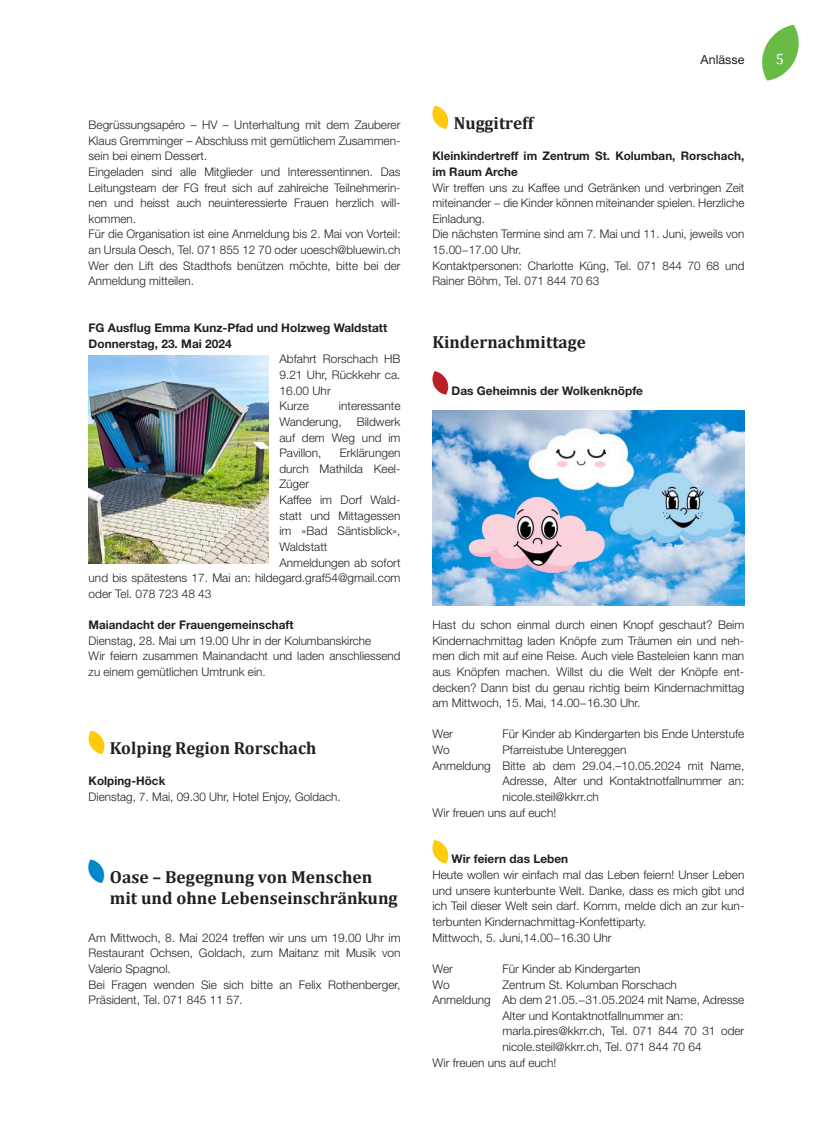
<style>
.page{position:relative;width:833px;height:1134px;background:#fff}
.page>*{position:absolute;margin:0;border:0;box-sizing:border-box;transform-origin:0 0}
.t1{font:700 17.5px/20px "Cambria";color:#231f20}
.t2{font:15px "Cambria";color:#fff}
.t3{font:12.5px "Helvetica Neue LT Std";color:#231f20}
.t4{font:300 11.88px/15.6px "Helvetica Neue LT Std";color:#231f20}
.t5{font:700 11.88px/15.6px "Helvetica Neue LT Std";color:#231f20}
</style>
<div class="page">
<svg style="left:762px;top:25px;width:37px;height:56px"></svg>
<svg style="left:88px;top:731px;width:17px;height:23px"></svg>
<svg style="left:432px;top:106px;width:17px;height:23px"></svg>
<svg style="left:432px;top:371px;width:17px;height:24px"></svg>
<svg style="left:432px;top:840px;width:17px;height:23px"></svg>
<img style="left:432px;top:410px;width:312px;height:195px">
<img style="left:89px;top:356px;width:180px;height:207px">
<p class="t4" style="left:89px;top:117px;width:313px">Begrüssungsapéro – HV – Unterhaltung mit dem Zauberer Klaus Gremminger – Abschluss mit gemütlichem Zusammen&shy;sein bei einem Dessert.<br>Eingeladen sind alle Mitglieder und Interessentinnen. Das Leitungsteam der FG freut sich auf zahlreiche Teilnehmerin&shy;nen und heisst auch neuinteressierte Frauen herzlich will&shy;kommen.<br>Für die Organisation ist eine Anmeldung bis 2. Mai von Vorteil: an Ursula Oesch, Tel. 071 855 12 70 oder uoesch@bluewin.ch Wer den Lift des Stadthofs benützen möchte, bitte bei der Anmeldung mitteilen.</p>
<p class="t5" style="left:89px;top:320px;width:300px">FG Ausflug Emma Kunz-Pfad und Holzweg Waldstatt<br>Donnerstag, 23. Mai 2024</p>
<p class="t4" style="left:279px;top:351px;width:123px">Abfahrt Rorschach HB<br>9.21 Uhr, Rückkehr ca.<br>16.00 Uhr<br>Kurze</p>
<p class="t4" style="left:279px;top:398px;width:123px;text-indent:59px">interessante<br>Wanderung,</p>
<p class="t4" style="left:279px;top:414px;width:123px;text-align:justify;text-indent:77px">Bildwerk auf dem Weg und im Pavillon,</p>
<p class="t4" style="left:340px;top:445px;width:62px">Erklärungen</p>
<p class="t4" style="left:279px;top:461px;width:123px">durch Mathilda Keel-</p>
<p class="t4" style="left:279px;top:476px;width:31px">Züger</p>
<p class="t4" style="left:279px;top:492px;width:123px">Kaffee im Dorf Wald-</p>
<p class="t4" style="left:279px;top:507px;width:123px">statt und Mittagessen</p>
<p class="t4" style="left:279px;top:523px;width:123px">im «Bad Säntisblick»,</p>
<p class="t4" style="left:279px;top:539px;width:49px">Waldstatt</p>
<p class="t4" style="left:279px;top:554px;width:123px">Anmeldungen ab sofort</p>
<p class="t4" style="left:89px;top:570px;width:313px">und bis spätestens 17. Mai an: hildegard.graf54@gmail.com</p>
<p class="t4" style="left:89px;top:585px;width:124px">oder Tel. 078 723 48 43</p>
<p class="t5" style="left:89px;top:617px;width:206px">Maiandacht der Frauengemeinschaft</p>
<p class="t4" style="left:89px;top:632px;width:313px">Dienstag, 28. Mai um 19.00 Uhr in der Kolumbanskirche<br>Wir feiern zusammen Mainandacht und laden anschliessend zu einem gemütlichen Umtrunk ein.</p>
<h1 class="t1" style="left:110px;top:737px;width:208px">Kolping Region Rorschach</h1>
<p class="t5" style="left:89px;top:773px;width:78px">Kolping-Höck</p>
<p class="t4" style="left:89px;top:789px;width:254px">Dienstag, 7. Mai, 09.30 Uhr, Hotel Enjoy, Goldach.</p>
<h1 class="t1" style="left:110px;top:867px;width:289px">Oase – Begegnung von Menschen mit und ohne Lebenseinschränkung</h1>
<p class="t4" style="left:89px;top:929px;width:313px">Am Mittwoch, 8. Mai 2024 treffen wir uns um 19.00 Uhr im Restaurant Ochsen, Goldach, zum Maitanz mit Musik von Valerio Spagnol.<br>Bei Fragen wenden Sie sich bitte an Felix Rothenberger, Präsident, Tel. 071 845 11 57.</p>
<p class="t3" style="left:700px;top:52px;width:45px">Anlässe</p>
<p class="t2" style="left:775px;top:50px;width:10px">5</p>
<h1 class="t1" style="left:454px;top:112px;width:81px">Nuggitreff</h1>
<p class="t5" style="left:432px;top:148px;width:313px">Kleinkindertreff im Zentrum St. Kolumban, Rorschach, im Raum Arche</p>
<p class="t4" style="left:432px;top:179px;width:313px">Wir treffen uns zu Kaffee und Getränken und verbringen Zeit miteinander − die Kinder können miteinander spielen. Herzliche Einladung.<br>Die nächsten Termine sind am 7. Mai und 11. Juni, jeweils von 15.00−17.00 Uhr.<br>Kontaktpersonen: Charlotte Küng, Tel. 071 844 70 68 und Rainer Böhm, Tel. 071 844 70 63</p>
<h1 class="t1" style="left:432px;top:331px;width:155px">Kindernachmittage</h1>
<p class="t5" style="left:451px;top:382px;width:193px">Das Geheimnis der Wolkenknöpfe</p>
<p class="t4" style="left:432px;top:617px;width:313px;text-align:justify">Hast du schon einmal durch einen Knopf geschaut? Beim Kindernachmittag laden Knöpfe zum Träumen ein und neh&shy;men dich mit auf eine Reise. Auch viele Basteleien kann man aus Knöpfen machen. Willst du die Welt der Knöpfe ent&shy;decken? Dann bist du genau richtig beim Kindernachmittag am Mittwoch, 15. Mai, 14.00−16.30 Uhr.</p>
<p class="t4" style="left:432px;top:726px;width:22px">Wer</p>
<p class="t4" style="left:502px;top:726px;width:243px">Für Kinder ab Kindergarten bis Ende Unterstufe</p>
<p class="t4" style="left:432px;top:742px;width:19px">Wo</p>
<p class="t4" style="left:502px;top:742px;width:125px">Pfarreistube Untereggen</p>
<p class="t4" style="left:432px;top:757px;width:313px">Anmeldung Bitte ab dem 29.04.–10.05.2024 mit Name,</p>
<p class="t4" style="left:502px;top:773px;width:243px">Adresse, Alter und Kontaktnotfallnummer an:</p>
<p class="t4" style="left:502px;top:789px;width:98px">nicole.steil@kkrr.ch</p>
<p class="t4" style="left:432px;top:804px;width:125px">Wir freuen uns auf euch!</p>
<p class="t5" style="left:451px;top:851px;width:118px">Wir feiern das Leben</p>
<p class="t4" style="left:432px;top:867px;width:313px">Heute wollen wir einfach mal das Leben feiern! Unser Leben und unsere kunterbunte Welt. Danke, dass es mich gibt und ich Teil dieser Welt sein darf. Komm, melde dich an zur kun&shy;terbunten Kindernachmittag-Konfettiparty.<br>Mittwoch, 5. Juni,14.00−16.30 Uhr</p>
<p class="t4" style="left:432px;top:960px;width:22px">Wer</p>
<p class="t4" style="left:502px;top:960px;width:139px">Für Kinder ab Kindergarten</p>
<p class="t4" style="left:432px;top:976px;width:19px">Wo</p>
<p class="t4" style="left:502px;top:976px;width:176px">Zentrum St. Kolumban Rorschach</p>
<p class="t4" style="left:432px;top:992px;width:313px">Anmeldung Ab dem 21.05.−31.05.2024 mit Name, Adresse</p>
<p class="t4" style="left:502px;top:1007px;width:182px">Alter und Kontaktnotfallnummer an:</p>
<p class="t4" style="left:502px;top:1023px;width:243px">marla.pires@kkrr.ch, Tel. 071 844 70 31 oder</p>
<p class="t4" style="left:502px;top:1039px;width:201px">nicole.steil@kkrr.ch, Tel. 071 844 70 64</p>
<p class="t4" style="left:432px;top:1054px;width:125px">Wir freuen uns auf euch!</p>
</div>
